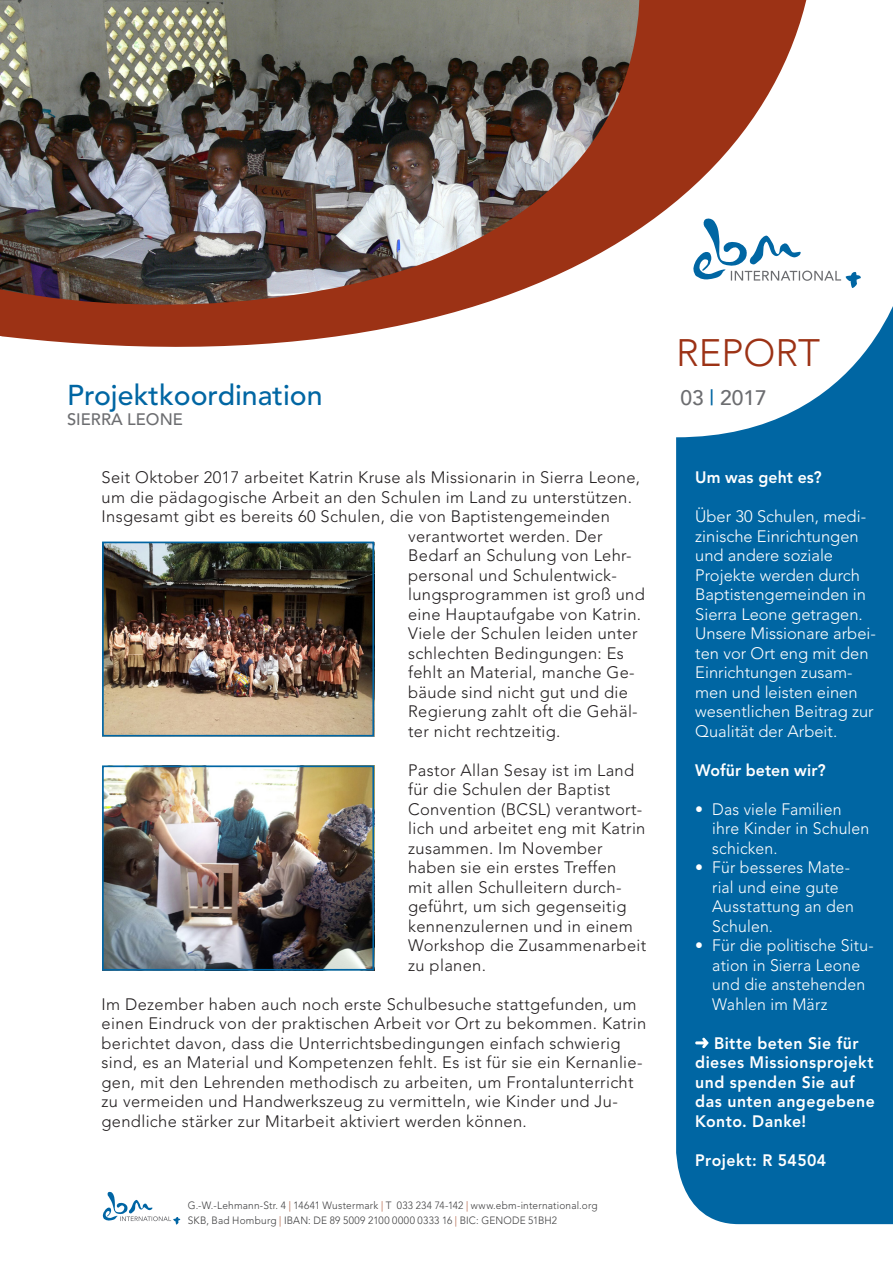
<style>
.page{position:relative;width:893px;height:1263px;background:#fff}
.page>*{position:absolute;margin:0;border:0;box-sizing:border-box;transform-origin:0 0}
.t1{font:300 38.25px "Avenir";color:#9c3215}
.t2{font:500 28.5px "Avenir LT Std";color:#0066a3}
.t3{font:500 21px "Avenir";color:#6c6d70}
.Fließtext{font:300 16.5px/19.5px "Avenir LT Std";letter-spacing:.02em;color:#231f20}
.Kasten-Fließtext{font:300 16.5px/19.5px "Avenir LT Std";color:#fff}
.Kasten-Fließtext-2{font:300 16.5px/19.5px "Avenir LT Std";color:#fff;scale:.96 1}
.Kasten-Fließtext-3{font:800 16.5px/19.5px "Avenir LT Std";letter-spacing:.03em;color:#fff;scale:.96 1}
.Kasten-Fließtext-4{font:800 16.5px "Avenir LT Std";letter-spacing:.005em;color:#fff;scale:.96 1}
.t4{font:500 16.5px "Avenir LT Std";color:#6c6d70}
.t5{font:300 10.5px/15px "Avenir LT Std";letter-spacing:.02em;color:#3e3e3f;scale:.96 1}
.s1{color:#a54523}
.s2{color:#0066a3}
</style>
<div class="page">
<svg style="left:676px;top:306px;width:217px;height:918px;background:#1070a9"></svg>
<img style="left:0;top:0;width:862px;height:357px">
<svg style="left:692px;top:218px;width:169px;height:70px"></svg>
<svg style="left:102px;top:1191px;width:78px;height:33px"></svg>
<svg style="left:695px;top:1038px;width:14px;height:10px"></svg>
<img style="left:105px;top:545px;width:266px;height:189px">
<div style="left:102px;top:542px;width:272px;height:195px;border:2px solid #0065a4"></div>
<img style="left:105px;top:768px;width:266px;height:200px">
<div style="left:102px;top:765px;width:272px;height:206px;border:2px solid #0065a4"></div>
<p class="t2" style="left:67px;top:379px;width:257px">Projektkoordination</p>
<p class="t4" style="left:67px;top:409px;width:117px">SIERRA LEONE</p>
<p class="Fließtext" style="left:102px;top:468px;width:540px">Seit Oktober 2017 arbeitet Katrin Kruse als Missionarin in Sierra Leone,</p>
<p class="Fließtext" style="left:102px;top:487px;width:532px">um die pädagogische Arbeit an den Schulen im Land zu unterstützen.</p>
<p class="Fließtext" style="left:102px;top:507px;width:510px">Insgesamt gibt es bereits 60 Schulen, die von Baptistengemeinden</p>
<p class="Fließtext" style="left:408px;top:526px;width:196px">verantwortet werden. Der</p>
<p class="Fließtext" style="left:408px;top:546px;width:225px">Bedarf an Schulung von Lehr-</p>
<p class="Fließtext" style="left:408px;top:565px;width:210px">personal und Schulentwick-</p>
<p class="Fließtext" style="left:408px;top:585px;width:238px">lungsprogrammen ist groß und</p>
<p class="Fließtext" style="left:408px;top:604px;width:235px">eine Hauptaufgabe von Katrin.</p>
<p class="Fließtext" style="left:408px;top:624px;width:231px">Viele der Schulen leiden unter</p>
<p class="Fließtext" style="left:408px;top:643px;width:217px">schlechten Bedingungen: Es</p>
<p class="Fließtext" style="left:408px;top:663px;width:228px">fehlt an Material, manche Ge-</p>
<p class="Fließtext" style="left:408px;top:682px;width:221px">bäude sind nicht gut und die</p>
<p class="Fließtext" style="left:408px;top:702px;width:231px">Regierung zahlt oft die Gehäl-</p>
<p class="Fließtext" style="left:408px;top:721px;width:154px">ter nicht rechtzeitig.</p>
<p class="Fließtext" style="left:408px;top:760px;width:240px">Pastor Allan Sesay ist im Land für die Schulen der Baptist<br>Convention (BCSL) verantwort&shy;lich und arbeitet eng mit Katrin zusammen. Im November haben sie ein erstes Treffen<br>mit allen Schulleitern durch&shy;geführt, um sich gegenseitig kennenzulernen und in einem<br>Workshop die Zusammenarbeit zu planen.</p>
<p class="Fließtext" style="left:102px;top:994px;width:546px">Im Dezember haben auch noch erste Schulbesuche stattgefunden, um einen Eindruck von der praktischen Arbeit vor Ort zu bekommen. Katrin berichtet davon, dass die Unterrichtsbedingungen einfach schwierig sind, es an Material und Kompetenzen fehlt. Es ist für sie ein Kernanlie&shy;gen, mit den Lehrenden methodisch zu arbeiten, um Frontalunterricht zu vermeiden und Handwerkszeug zu vermitteln, wie Kinder und Ju&shy;gendliche stärker zur Mitarbeit aktiviert werden können.</p>
<p class="t5" style="left:188px;top:1198px;width:428px">G.-W.-Lehmann-Str. 4 <span class="s1">|</span> 14641 Wustermark <span class="s1">|</span> T 033 234 74-142 <span class="s1">|</span> www.ebm-international.org<br>SKB, Bad Homburg <span class="s1">|</span> IBAN: DE 89 5009 2100 0000 0333 16 <span class="s1">|</span> BIC: GENODE 51BH2</p>
<h1 class="t1" style="left:676px;top:330px;width:146px">REPORT</h1>
<p class="t3" style="left:680px;top:380px;width:88px">03 <span class="s2">|</span> 2017</p>
<p class="Kasten-Fließtext-4" style="left:695px;top:468px;width:133px">Um was geht es?</p>
<p class="Kasten-Fließtext" style="left:695px;top:507px;width:182px">Über 30 Schulen, medi&shy;zinische Einrichtungen und andere soziale<br>Projekte werden durch<br>Baptistengemeinden in<br>Sierra Leone getragen.<br>Unsere Missionare arbei&shy;ten vor Ort eng mit den<br>Einrichtungen zusam&shy;men und leisten einen wesentlichen Beitrag zur<br>Qualität der Arbeit.</p>
<p class="Kasten-Fließtext-4" style="left:695px;top:760px;width:137px">Wofür beten wir?</p>
<p class="Kasten-Fließtext-2" style="left:712px;top:799px;width:165px;text-indent:-17px">• Das viele Familien ihre Kinder in Schulen schicken.</p>
<p class="Kasten-Fließtext-2" style="left:712px;top:858px;width:149px;text-indent:-17px">• Für besseres Mate&shy;rial und eine gute<br>Ausstattung an den<br>Schulen.</p>
<p class="Kasten-Fließtext-2" style="left:712px;top:936px;width:170px;text-indent:-17px">• Für die politische Situ&shy;ation in Sierra Leone und die anstehenden<br>Wahlen im März</p>
<p class="Kasten-Fließtext-3" style="left:695px;top:1033px;width:189px;text-indent:19px">Bitte beten Sie für dieses Missionsprojekt und spenden Sie auf das unten angegebene<br>Konto. Danke!</p>
<p class="Kasten-Fließtext-3" style="left:695px;top:1150px;width:138px">Projekt: R 54504</p>
</div>
